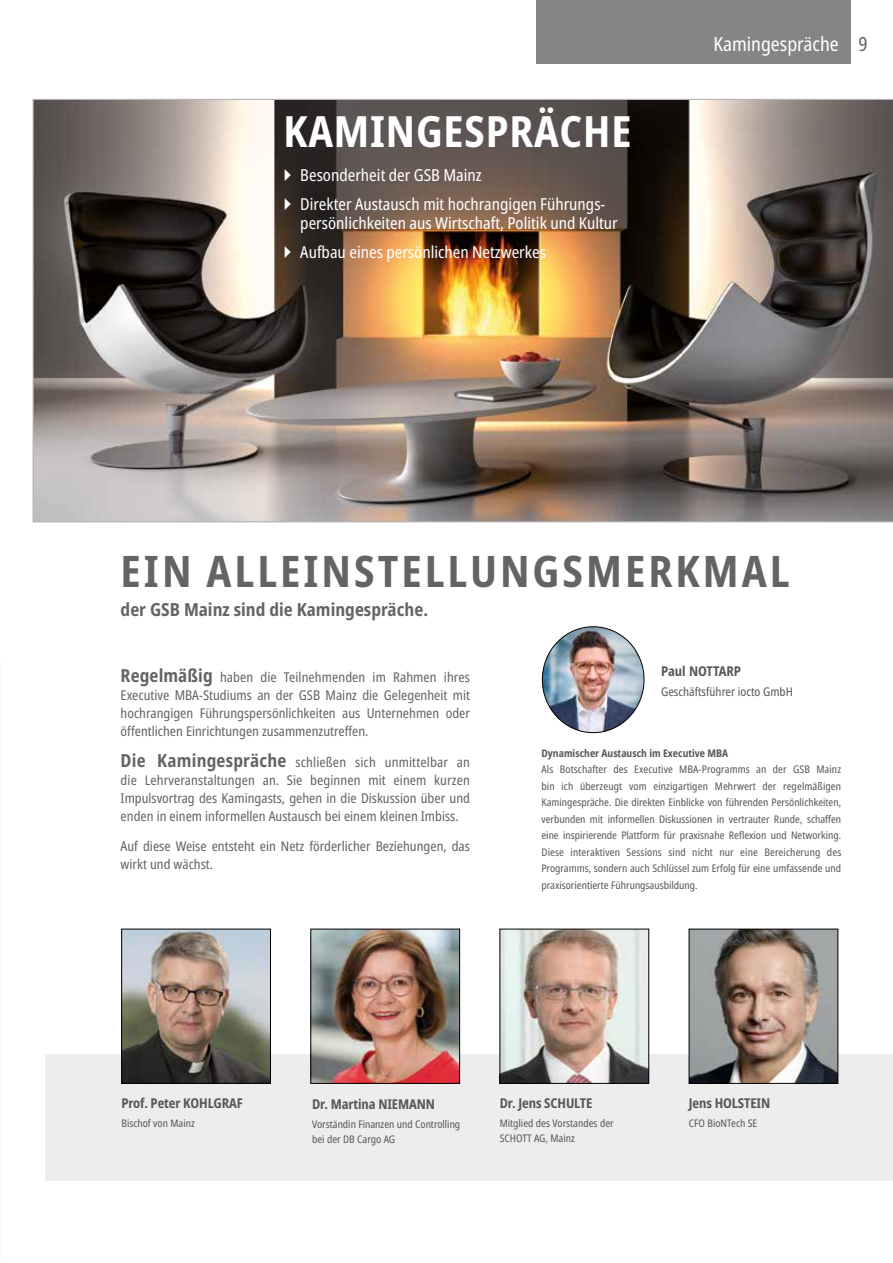
<style>
.page{position:relative;width:893px;height:1263px;background:#fff}
.page>*{position:absolute;margin:0;border:0;box-sizing:border-box;transform-origin:0 0}
.t1{font:700 condensed 43.5px "Noto Sans";letter-spacing:.07em;color:#646463}
.t2{font:700 condensed 43.05px "Noto Sans";letter-spacing:.02em;color:#fff}
.t3{font:condensed 19.5px "Noto Sans";color:#fff}
.t4{font:700 condensed 18px "Noto Sans";color:#646463}
.t5{font:condensed 16.5px/29.2px "Noto Sans";color:#fff}
.t6{font:condensed 13.5px/18px "Noto Sans";color:#646463;text-align:justify}
.t7{font:700 condensed 13.5px "Noto Sans";letter-spacing:-.01em;color:#575756}
.t8{font:condensed 12px "Noto Sans";color:#575756}
.t9{font:condensed 10.5px/16.5px "Noto Sans";color:#575756}
.t10{font:700 condensed 10.5px "Noto Sans";color:#575756}
.s1{color:#646463}
.s2{font-weight:700;font-size:18px}
</style>
<div class="page">
<div style="left:536px;top:0;width:314px;height:64px;background:#858584"></div>
<div style="left:45px;top:1054px;width:848px;height:127px;background:#ededed"></div>
<img style="left:33px;top:99px;width:860px;height:423px">
<img style="left:123px;top:931px;width:146px;height:150px">
<div style="left:121px;top:929px;width:150px;height:154px;border:1px solid #000"></div>
<img style="left:313px;top:931px;width:145px;height:150px">
<img style="left:502px;top:931px;width:145px;height:150px">
<div style="left:500px;top:929px;width:149px;height:154px;border:1px solid #000"></div>
<img style="left:691px;top:931px;width:145px;height:150px">
<div style="left:689px;top:929px;width:149px;height:154px;border:1px solid #000"></div>
<img style="left:542px;top:627px;width:102px;height:106px">
<svg style="left:285px;top:168px;width:6px;height:13px"></svg>
<svg style="left:285px;top:198px;width:6px;height:12px"></svg>
<svg style="left:285px;top:246px;width:6px;height:12px"></svg>
<h2 class="t2" style="left:283px;top:100px;width:349px">KAMINGESPRÄCHE</h2>
<h3 class="t5" style="left:300px;top:160px;width:307px">Besonderheit der GSB Mainz<br>Direkter Austausch mit hochrangigen Führungs-</h3>
<h3 class="t5" style="left:300px;top:209px;width:319px">persönlichkeiten aus Wirtschaft, Politik und Kultur<br>Aufbau eines persönlichen Netzwerkes</h3>
<h3 class="t3" style="left:713px;top:30px;width:156px">Kamingespräche <span class="s1">9</span></h3>
<h1 class="t1" style="left:121px;top:539px;width:670px">EIN ALLEINSTELLUNGSMERKMAL</h1>
<h3 class="t4" style="left:121px;top:597px;width:309px">der GSB Mainz sind die Kamingespräche.</h3>
<p class="t6" style="left:121px;top:668px;width:351px"><span class="s2">Regelmäßig</span> haben die Teilnehmenden im Rahmen ihres Executive MBA-Studiums an der GSB Mainz die Gelegenheit mit hochrangigen Führungspersönlichkeiten aus Unternehmen oder öffentlichen Einrichtungen zusammenzutreffen.</p>
<p class="t6" style="left:121px;top:753px;width:351px"><span class="s2">Die Kamingespräche</span> schließen sich unmittelbar an die Lehrveranstaltungen an. Sie beginnen mit einem kurzen Impulsvortrag des Kamingasts, gehen in die Diskussion über und enden in einem informellen Austausch bei einem kleinen Imbiss.</p>
<p class="t6" style="left:121px;top:838px;width:351px">Auf diese Weise entsteht ein Netz förderlicher Beziehungen, das wirkt und wächst.</p>
<p class="t7" style="left:661px;top:661px;width:81px">Paul NOTTARP</p>
<p class="t8" style="left:661px;top:684px;width:133px">Geschäftsführer iocto GmbH</p>
<p class="t10" style="left:541px;top:745px;width:188px">Dynamischer Austausch im Executive MBA</p>
<p class="t9" style="left:541px;top:761px;width:301px;text-align:justify">Als Botschafter des Executive MBA-Programms an der GSB Mainz bin ich überzeugt vom einzigartigen Mehrwert der regelmäßigen Kamingespräche. Die direkten Einblicke von führenden Persönlichkeiten, verbunden mit informellen Diskussionen in vertrauter Runde, schaffen eine inspirierende Plattform für praxisnahe Reflexion und Networking.<br>Diese interaktiven Sessions sind nicht nur eine Bereicherung des Programms, sondern auch Schlüssel zum Erfolg für eine umfassende und praxisorientierte Führungsausbildung.</p>
<p class="t7" style="left:121px;top:1093px;width:123px">Prof. Peter KOHLGRAF</p>
<p class="t9" style="left:121px;top:1116px;width:75px">Bischof von Mainz</p>
<p class="t7" style="left:312px;top:1094px;width:124px">Dr. Martina NIEMANN</p>
<p class="t9" style="left:312px;top:1117px;width:150px;line-height:15px">Vorständin Finanzen und Controlling bei der DB Cargo AG</p>
<p class="t7" style="left:500px;top:1093px;width:94px">Dr. Jens SCHULTE</p>
<p class="t9" style="left:500px;top:1116px;width:115px;line-height:15px">Mitglied des Vorstandes der<br>SCHOTT AG, Mainz</p>
<p class="t7" style="left:689px;top:1093px;width:83px">Jens HOLSTEIN</p>
<p class="t9" style="left:689px;top:1116px;width:70px">CFO BioNTech SE</p>
</div>
